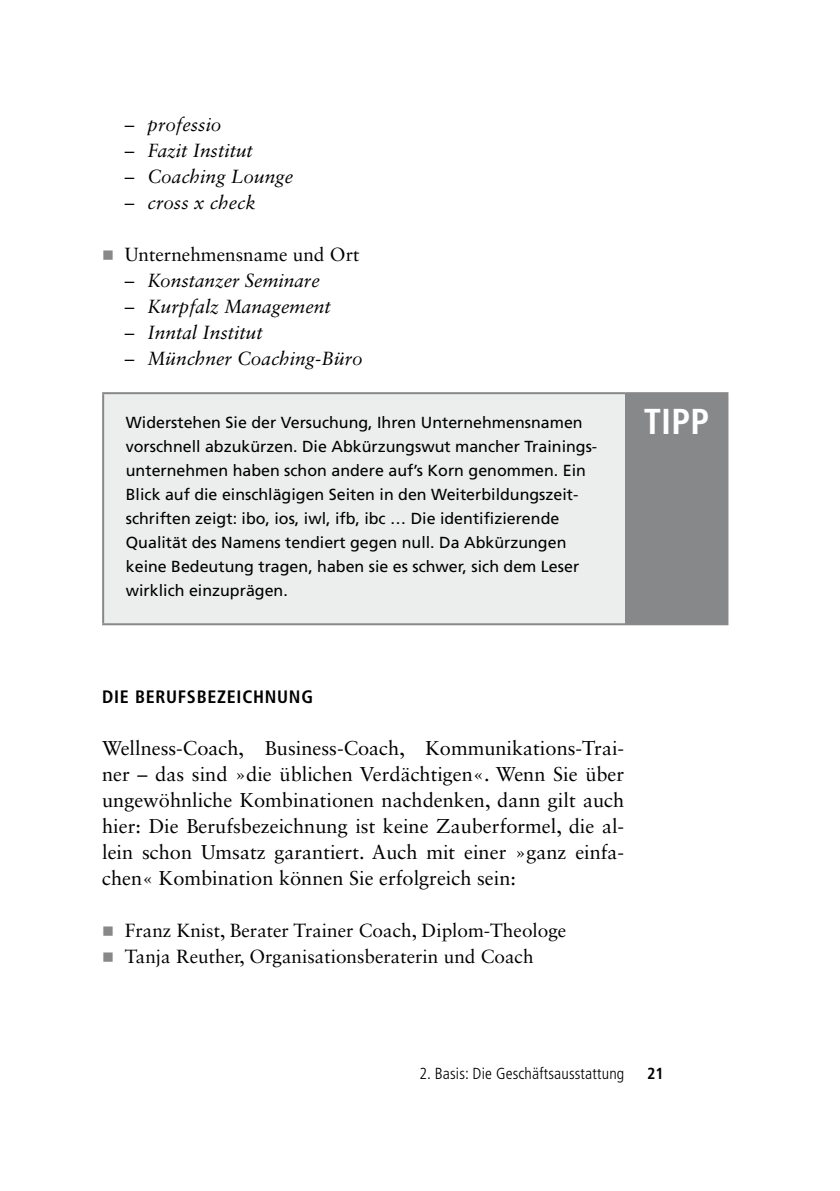
<style>
.page{position:relative;width:840px;height:1191px;background:#fff}
.page>*{position:absolute;margin:0;border:0;box-sizing:border-box;transform-origin:0 0}
.t1{font:700 condensed 36px "Frutiger LT Std";color:#fff}
.t2{font:20px/26px "Sabon LT Std";color:#000;text-align:justify}
.t3{font:italic 19px "Sabon LT Std";color:#000}
.t4{font:19px/26px "Sabon LT Std";color:#000}
.t5{font:700 condensed 18px "Frutiger LT Std";letter-spacing:.04em;color:#000}
.t6{font:16px/24px "Frutiger LT Std";color:#000}
.t7{font:300 condensed 16px "Frutiger LT Std";letter-spacing:.01em;color:#000}
.t8{font:700 condensed 16px "Frutiger LT Std";color:#000}
.s1{font-style:normal}
</style>
<div class="page">
<div style="left:103px;top:393px;width:522px;height:231px;background:#eceded"></div>
<div style="left:625px;top:393px;width:102px;height:231px;background:#87888a"></div>
<hr style="left:625px;top:392px;width:103px;height:2px;background:#87888a">
<hr style="left:625px;top:623px;width:103px;height:2px;background:#87888a">
<hr style="left:102px;top:392px;width:523px;height:2px;background:#87888a">
<hr style="left:102px;top:394px;width:2px;height:229px;background:#87888a">
<hr style="left:726px;top:394px;width:2px;height:229px;background:#87888a">
<hr style="left:102px;top:623px;width:523px;height:2px;background:#87888a">
<p class="t3" style="left:125px;top:113px;width:98px"><span class="s1">–</span> professio</p>
<p class="t3" style="left:125px;top:139px;width:129px"><span class="s1">–</span> Fazit Institut</p>
<p class="t3" style="left:125px;top:165px;width:170px"><span class="s1">–</span> Coaching Lounge</p>
<p class="t3" style="left:125px;top:191px;width:132px"><span class="s1">–</span> cross x check</p>
<p class="t4" style="left:125px;top:241px;width:236px">Unternehmensname und Ort</p>
<p class="t3" style="left:125px;top:269px;width:196px"><span class="s1">–</span> Konstanzer Seminare</p>
<p class="t3" style="left:125px;top:295px;width:207px"><span class="s1">–</span> Kurpfalz Management</p>
<p class="t3" style="left:125px;top:321px;width:139px"><span class="s1">–</span> Inntal Institut</p>
<p class="t3" style="left:125px;top:347px;width:239px"><span class="s1">–</span> Münchner Coaching-Büro</p>
<p class="t6" style="left:126px;top:410px;width:472px">Widerstehen Sie der Versuchung, Ihren Unternehmensnamen vorschnell abzukürzen. Die Abkürzungswut mancher Trainings&shy;unternehmen haben schon andere auf’s Korn genommen. Ein Blick auf die einschlägigen Seiten in den Weiterbildungszeit&shy;schriften zeigt: ibo, ios, iwl, ifb, ibc … Die identifizierende Qualität des Namens tendiert gegen null. Da Abkürzungen keine Bedeutung tragen, haben sie es schwer, sich dem Leser wirklich einzuprägen.</p>
<h1 class="t1" style="left:643px;top:400px;width:67px">TIPP</h1>
<p class="t5" style="left:102px;top:686px;width:55px">DIE BERUFSBEZEIC</p>
<p class="t5" style="left:253px;top:686px;width:59px">HNUNG</p>
<p class="t2" style="left:102px;top:735px;width:523px">Wellness-Coach, Business-Coach, Kommunikations-Trai&shy;ner – das sind »die üblichen Verdächtigen«. Wenn Sie über ungewöhnliche Kombinationen nachdenken, dann gilt auch hier: Die Berufsbezeichnung ist keine Zauberformel, die al&shy;lein schon Umsatz garantiert. Auch mit einer »ganz einfa&shy;chen« Kombination können Sie erfolgreich sein:</p>
<p class="t4" style="left:125px;top:917px;width:443px">Franz Knist, Berater Trainer Coach, Diplom-Theologe<br>Tanja Reuther, Organisationsberaterin und Coach</p>
<p class="t7" style="left:419px;top:1064px;width:206px">2. Basis: Die Geschäftsausstattung</p>
<p class="t8" style="left:646px;top:1064px;width:18px">21</p>
</div>
